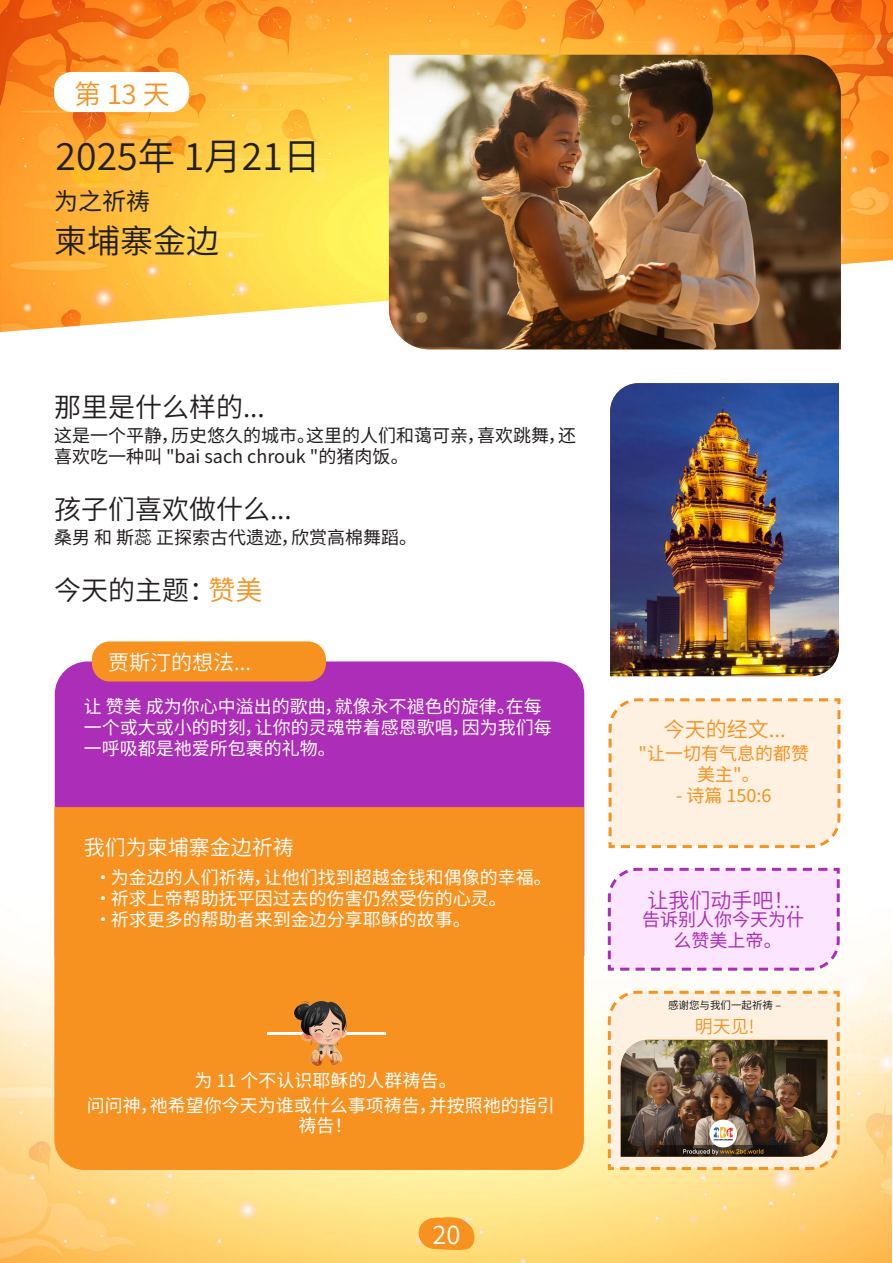
<style>
.page{position:relative;width:893px;height:1263px;background:#fff}
.page>*{position:absolute;margin:0;border:0;box-sizing:border-box;transform-origin:0 0}
.Date{font:37.5px "Source Han Sans CN";color:#231f20}
.City_Name{font:33px "Source Han Sans CN";color:#231f20}
.Header_3{font:27px "Source Han Sans CN";color:#231f20}
.Header_3-2{font:27px "Source Han Sans CN";color:#f79220}
.t1{font:25.5px "Source Han Sans CN";color:#fff}
.Praying_for{font:24px "Source Han Sans CN";color:#231f20}
.Justin_s_thoughts{font:21px "Source Han Sans CN";color:#fff}
.Today_s_Verse{font:21px "Source Han Sans CN";color:#ac2db7}
.Today_s_Verse-2{font:21px "Source Han Sans CN";color:#f79220}
.t2{font:18px/21px "Source Han Sans CN";color:#fff}
.t3{font:18px/21px "Source Han Sans CN";color:#231f20}
.Bible_Verse_2{font:18px/21px "Source Han Sans CN";color:#f79220;text-align:center}
.Bible_Verse_2-2{font:18px/21px "Source Han Sans CN";color:#ac2db7;text-align:center}
.Today_s_Verse-3{font:18px "Source Han Sans CN";color:#f79220}
.Bible_Verse_2-3{font:10.5px "Source Han Sans CN";color:#231f20}
.s1{color:#f79220}
</style>
<div class="page">
<img style="left:0;top:739px;width:891px;height:524px">
<svg style="left:415px;top:1215px;width:61px;height:37px;background:#f9aa40"></svg>
<img style="left:0;top:0;width:892px;height:332px">
<div style="left:55px;top:661px;width:529px;height:146px;background:#ac2db7"></div>
<img style="left:389px;top:55px;width:452px;height:294px">
<div style="left:54px;top:72px;width:135px;height:40px;background:#fff;border-radius:18px"></div>
<div style="left:92px;top:641px;width:234px;height:40px;background:#f79220;border-radius:18px"></div>
<div style="left:54px;top:807px;width:530px;height:363px;background:#f79220"></div>
<hr style="left:267px;top:1032px;width:118px;height:3px;background:#fff">
<img style="left:294px;top:1002px;width:53px;height:63px">
<img style="left:610px;top:383px;width:229px;height:293px">
<svg style="left:607px;top:698px;width:235px;height:152px;background:#feeedc"></svg>
<svg style="left:606px;top:866px;width:235px;height:106px;background:#f8defa"></svg>
<svg style="left:606px;top:989px;width:235px;height:182px;background:#fde8ce"></svg>
<img style="left:621px;top:1040px;width:206px;height:117px">
<svg style="left:892px;top:0;width:1px;height:261px"></svg>
<p class="Header_3-2" style="left:74px;top:79px;width:97px">第 13 天</p>
<p class="Date" style="left:56px;top:135px;width:266px">2025年 1月21日</p>
<p class="Praying_for" style="left:54px;top:187px;width:97px">为之祈祷</p>
<p class="City_Name" style="left:54px;top:223px;width:166px">柬埔寨金边</p>
<p class="Header_3" style="left:54px;top:391px;width:212px">那里是什么样的...</p>
<p class="t3" style="left:54px;top:425px;width:523px">这是一个平静，历史悠久的城市。这里的人们和蔼可亲，喜欢跳舞，还喜欢吃一种叫 "bai sach chrouk "的猪肉饭。</p>
<p class="Header_3" style="left:54px;top:493px;width:239px">孩子们喜欢做什么...</p>
<p class="t3" style="left:54px;top:527px;width:365px">桑男 和 斯蕊 正探索古代遗迹，欣赏高棉舞蹈。</p>
<p class="Header_3" style="left:54px;top:574px;width:210px">今天的主题：<span class="s1">赞美</span></p>
<p class="Justin_s_thoughts" style="left:108px;top:650px;width:145px">贾斯汀的想法...</p>
<p class="t2" style="left:84px;top:697px;width:469px">让 赞美 成为你心中溢出的歌曲，就像永不褪色的旋律。在每一个或大或小的时刻，让你的灵魂带着感恩歌唱，因为我们每一呼吸都是祂爱所包裹的礼物。</p>
<p class="Justin_s_thoughts" style="left:84px;top:835px;width:212px">我们为柬埔寨金边祈祷</p>
<p class="t2" style="left:94px;top:868px;width:459px">•为金边的人们祈祷，让他们找到超越金钱和偶像的幸福。</p>
<p class="t2" style="left:94px;top:889px;width:414px">•祈求上帝帮助抚平因过去的伤害仍然受伤的心灵。</p>
<p class="t2" style="left:94px;top:910px;width:378px">•祈求更多的帮助者来到金边分享耶稣的故事。</p>
<p class="t2" style="left:87px;top:1068px;width:470px;line-height:25.5px;text-align:center">为 11 个不认识耶稣的人群祷告。<br>问问神，祂希望你今天为谁或什么事项祷告，并按照祂的指引</p>
<p class="t2" style="left:298px;top:1115px;width:55px">祷告！</p>
<h3 class="t1" style="left:432px;top:1220px;width:29px">20</h3>
<p class="Today_s_Verse-2" style="left:664px;top:717px;width:124px">今天的经文...</p>
<p class="Bible_Verse_2" style="left:638px;top:743px;width:172px">"让一切有气息的都赞美主"。</p>
<p class="Bible_Verse_2" style="left:676px;top:785px;width:97px">- 诗篇 150:6</p>
<p class="Today_s_Verse" style="left:647px;top:888px;width:155px">让我们动手吧！...</p>
<p class="Bible_Verse_2-2" style="left:642px;top:909px;width:163px">告诉别人你今天为什么赞美上帝。</p>
<p class="Bible_Verse_2-3" style="left:668px;top:1000px;width:114px">感谢您与我们一起祈祷 –</p>
<p class="Today_s_Verse-3" style="left:695px;top:1016px;width:61px">明天见!</p>
</div>
